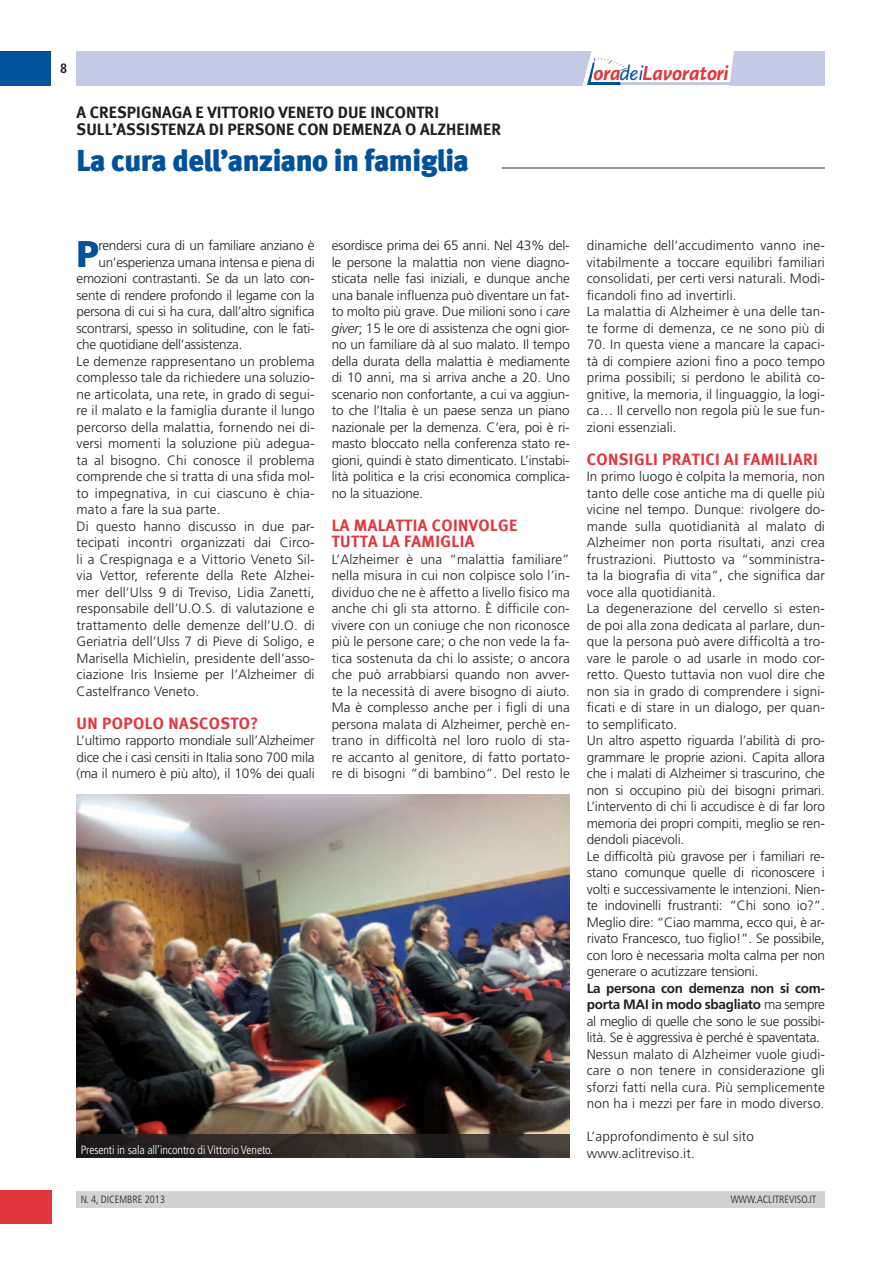
<style>
.page{position:relative;width:893px;height:1263px;background:#fff}
.page>*{position:absolute;margin:0;border:0;box-sizing:border-box;transform-origin:0 0}
.t1{font:900 37.2px "Frutiger LT Std";color:#01529b}
.t2{font:900 30px "Meta";letter-spacing:-.02em;color:#01529b}
.t3{font:21.15px "Scala Sans Bold LF Italic";letter-spacing:-.01em;color:#e1373d}
.t4{font:700 16.5px/16.5px "Meta";letter-spacing:.005em;color:#231f20}
.t5{font:700 16.5px/16.5px "Meta";letter-spacing:.025em;color:#e1373d}
.t6{font:300 13.5px/16.5px "Frutiger LT Std";letter-spacing:.01em;color:#231f20;text-align:justify}
.t7{font:300 13.5px/16.5px "Frutiger LT Std";letter-spacing:-.01em;color:#231f20}
.t8{font:300 13.5px "Frutiger LT Std";letter-spacing:-.02em;color:#231f20}
.t9{font:700 condensed 13.5px "Frutiger LT Std";color:#231f20}
.t10{font:300 condensed 12px "Frutiger LT Std";letter-spacing:-.01em;color:#fff}
.t11{font:300 condensed 10.5px "Frutiger LT Std";color:#231f20}
.s1{font-family:"Scala Sans";font-style:italic;color:#01529b}
.s2{font-style:italic}
.s3{font-weight:700}
</style>
<div class="page">
<hr style="left:502px;top:168px;width:323px;height:1px;background:#231f20">
<img style="left:77px;top:795px;width:493px;height:339px">
<svg style="left:77px;top:1134px;width:493px;height:24px;background:#342d2a"></svg>
<div style="left:77px;top:1140px;width:199px;height:18px;background:linear-gradient(to right,#1b191b,#322926)"></div>
<div style="left:0;top:51px;width:51px;height:34px;background:#01529b"></div>
<div style="left:77px;top:1191px;width:748px;height:16px;background:#d1d2d4"></div>
<div style="left:0;top:1191px;width:51px;height:33px;background:#e1373d"></div>
<div style="left:77px;top:51px;width:748px;height:34px;background:#c3cbe4"></div>
<svg style="left:582px;top:51px;width:152px;height:35px;background:#f0f3f8"></svg>
<p class="t9" style="left:60px;top:60px;width:9px">8</p>
<p class="t4" style="left:77px;top:104px;width:426px">A CRESPIGNAGA E VITTORIO VENETO DU E INCONTRI<br>SU LL’ASSISTENZA DI PERSONE CON DEMENZA O ALZHEIMER</p>
<h2 class="t2" style="left:77px;top:142px;width:394px">La cura dell’anziano in famiglia</h2>
<h3 class="t3" style="left:593px;top:62px;width:137px">ora<span class="s1">dei</span>Lavoratori</h3>
<h1 class="t1" style="left:77px;top:231px;width:24px">P</h1>
<p class="t8" style="left:98px;top:238px;width:218px">rendersi cura di un familiare anziano è</p>
<p class="t8" style="left:98px;top:254px;width:218px">un’esperienza umana intensa e piena di</p>
<p class="t8" style="left:77px;top:271px;width:240px">emozioni contrastanti. Se da un lato con-</p>
<p class="t8" style="left:77px;top:287px;width:240px">sente di rendere profondo il legame con la</p>
<p class="t8" style="left:77px;top:304px;width:240px">persona di cui si ha cura, dall’altro significa</p>
<p class="t8" style="left:77px;top:320px;width:240px">scontrarsi, spesso in solitudine, con le fati-</p>
<p class="t8" style="left:77px;top:337px;width:167px">che quotidiane dell’assistenza.</p>
<p class="t6" style="left:77px;top:353px;width:240px">Le demenze rappresentano un problema</p>
<p class="t6" style="left:77px;top:369px;width:240px">complesso tale da richiedere una soluzio-</p>
<p class="t6" style="left:77px;top:386px;width:240px">ne articolata, una rete, in grado di segui-</p>
<p class="t6" style="left:77px;top:402px;width:240px">re il malato e la famiglia durante il lungo</p>
<p class="t6" style="left:77px;top:419px;width:240px">percorso della malattia, fornendo nei di-</p>
<p class="t6" style="left:77px;top:435px;width:240px">versi momenti la soluzione più adegua-</p>
<p class="t6" style="left:77px;top:452px;width:240px">ta al bisogno. Chi conosce il problema</p>
<p class="t6" style="left:77px;top:468px;width:240px">comprende che si tratta di una sfida mol-</p>
<p class="t6" style="left:77px;top:485px;width:240px">to impegnativa, in cui ciascuno è chia-</p>
<p class="t6" style="left:77px;top:501px;width:146px">mato a fare la sua parte.</p>
<p class="t6" style="left:77px;top:518px;width:240px">Di questo hanno discusso in due par-</p>
<p class="t6" style="left:77px;top:534px;width:240px">tecipati incontri organizzati dai Circo-</p>
<p class="t6" style="left:77px;top:551px;width:240px">li a Crespignaga e a Vittorio Veneto Sil-</p>
<p class="t6" style="left:77px;top:567px;width:240px">via Vettor, referente della Rete Alzhei-</p>
<p class="t6" style="left:77px;top:584px;width:240px">mer dell’Ulss 9 di Treviso, Lidia Zanetti,</p>
<p class="t6" style="left:77px;top:600px;width:240px">responsabile dell’U.O.S. di valutazione e</p>
<p class="t6" style="left:77px;top:617px;width:240px">trattamento delle demenze dell’U.O. di</p>
<p class="t6" style="left:77px;top:633px;width:240px">Geriatria dell’Ulss 7 di Pieve di Soligo, e</p>
<p class="t6" style="left:77px;top:650px;width:240px">Marisella Michìelin, presidente dell’asso-</p>
<p class="t6" style="left:77px;top:666px;width:240px">ciazione Iris Insieme per l’Alzheimer di</p>
<p class="t6" style="left:77px;top:683px;width:124px">Castelfranco Veneto.</p>
<p class="t5" style="left:77px;top:714px;width:183px">UN POPOLO NASCOSTO?</p>
<p class="t6" style="left:77px;top:732px;width:240px">L’ultimo rapporto mondiale sull’Alzheimer dice che i casi censiti in Italia sono 700 mila (ma il numero è più alto), il 10% dei quali</p>
<p class="t6" style="left:332px;top:237px;width:240px">esordisce prima dei 65 anni. Nel 43% del&shy;le persone la malattia non viene diagno&shy;sticata nelle fasi iniziali, e dunque anche una banale influenza può diventare un fat&shy;to molto più grave. Due milioni sono i <span class="s2">care giver</span>; 15 le ore di assistenza che ogni gior&shy;no un familiare dà al suo malato. Il tempo della durata della malattia è mediamente di 10 anni, ma si arriva anche a 20. Uno scenario non confortante, a cui va aggiun&shy;to che l’Italia è un paese senza un piano nazionale per la demenza. C’era, poi è ri&shy;masto bloccato nella conferenza stato re&shy;gioni, quindi è stato dimenticato. L’instabi&shy;lità politica e la crisi economica complica&shy;no la situazione.</p>
<p class="t5" style="left:332px;top:516px;width:187px">LA MALATTIA COINVOLGE<br>TUTTA LA FAMIGLIA</p>
<p class="t6" style="left:332px;top:551px;width:240px">L’Alzheimer è una “malattia familiare” nella misura in cui non colpisce solo l’in&shy;dividuo che ne è affetto a livello fisico ma anche chi gli sta attorno. È difficile con&shy;vivere con un coniuge che non riconosce più le persone care; o che non vede la fa&shy;tica sostenuta da chi lo assiste; o ancora che può arrabbiarsi quando non avver&shy;te la necessità di avere bisogno di aiuto.<br>Ma è complesso anche per i figli di una persona malata di Alzheimer, perchè en&shy;trano in difficoltà nel loro ruolo di sta&shy;re accanto al genitore, di fatto portato&shy;re di bisogni “di bambino”. Del resto le</p>
<p class="t10" style="left:81px;top:1142px;width:194px">Presenti in sala all’incontro di Vittorio Veneto.</p>
<p class="t11" style="left:81px;top:1193px;width:86px">n. 4, Dicembre 2013</p>
<p class="t6" style="left:587px;top:237px;width:240px;text-align:left">dinamiche dell’accudimento vanno ine&shy;vitabilmente a toccare equilibri familiari consolidati, per certi versi naturali. Modi&shy;ficandoli fino ad invertirli.<br>La malattia di Alzheimer è una delle tan&shy;te forme di demenza, ce ne sono più di</p>
<p class="t6" style="left:587px;top:336px;width:240px">70. In questa viene a mancare la capaci&shy;tà di compiere azioni fino a poco tempo prima possibili; si perdono le abilità co&shy;gnitive, la memoria, il linguaggio, la logi&shy;ca… Il cervello non regola più le sue fun&shy;zioni essenziali.</p>
<p class="t5" style="left:587px;top:450px;width:232px">CONSIGLI PRATICI AI FAMILIARI</p>
<p class="t7" style="left:587px;top:468px;width:240px">In primo luogo è colpita la memoria, non tanto delle cose antiche ma di quelle più vicine nel tempo. Dunque: rivolgere do&shy;mande sulla quotidianità al malato di Alzheimer non porta risultati, anzi crea frustrazioni. Piuttosto va “somministra&shy;ta la biografia di vita”, che significa dar voce alla quotidianità.<br>La degenerazione del cervello si esten&shy;de poi alla zona dedicata al parlare, dun&shy;que la persona può avere difficoltà a tro&shy;vare le parole o ad usarle in modo cor&shy;retto. Questo tuttavia non vuol dire che non sia in grado di comprendere i signi&shy;ficati e di stare in un dialogo, per quan&shy;to semplificato.<br>Un altro aspetto riguarda l’abilità di pro&shy;grammare le proprie azioni. Capita allora che i malati di Alzheimer si trascurino, che non si occupino più dei bisogni primari.<br>L’intervento di chi li accudisce è di far loro memoria dei propri compiti, meglio se ren&shy;dendoli piacevoli.<br>Le difficoltà più gravose per i familiari re&shy;stano comunque quelle di riconoscere i volti e successivamente le intenzioni. Nien&shy;te indovinelli frustranti: “Chi sono io?”.<br>Meglio dire: “Ciao mamma, ecco qui, è ar&shy;rivato Francesco, tuo figlio!”. Se possibile, con loro è necessaria molta calma per non generare o acutizzare tensioni.</p>
<p class="t6" style="left:587px;top:980px;width:240px;text-align:left"><span class="s3">La persona con demenza non si com&shy;porta MAI in modo sbagliato</span> ma sempre al meglio di quelle che sono le sue possibi&shy;lità. Se è aggressiva è perché è spaventata.<br>Nessun malato di Alzheimer vuole giudi&shy;care o non tenere in considerazione gli sforzi fatti nella cura. Più semplicemente non ha i mezzi per fare in modo diverso.</p>
<p class="t6" style="left:587px;top:1128px;width:169px">L’approfondimento è sul sito www.aclitreviso.it.</p>
<p class="t11" style="left:731px;top:1193px;width:87px">www.aclitreviso.it</p>
</div>
